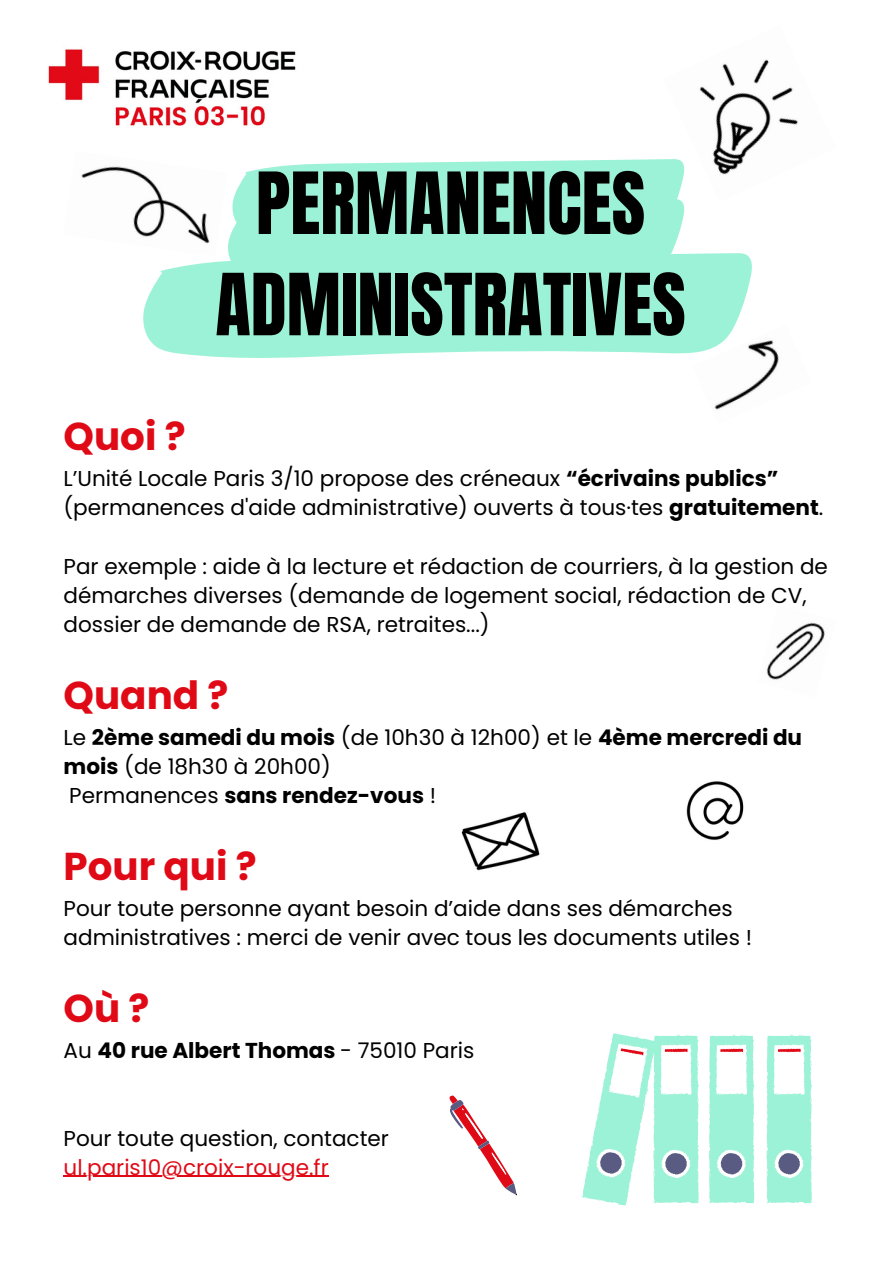
<style>
.page{position:relative;width:894px;height:1264px;background:#fff}
.page>*{position:absolute;margin:0;border:0;box-sizing:border-box;transform-origin:0 0}
.t1{font:72.75px/101.2px "Anton";color:#000;text-align:center}
.t2{font:700 38.85px "Poppins";color:#e00a17}
.t3{font:21.6px/29.2px "Poppins";color:#000}
.t4{font:700 21.6px "Poppins";color:#000}
.t5{font:21.6px "Poppins";color:#e00a17}
.s1{font-weight:700}
.s2{font-weight:400}
</style>
<div class="page">
<img style="left:48px;top:49px;width:248px;height:77px">
<svg style="left:143px;top:253px;width:609px;height:105px;fill:#9cf2d6"></svg>
<div style="left:226px;top:159px;width:458px;height:121px;background:#9cf2d6"></div>
<img style="left:663px;top:59px;width:135px;height:143px">
<hr style="left:63px;top:1175px;width:266px;height:1px;background:#e00a17">
<svg style="left:581px;top:1033px;width:230px;height:172px"></svg>
<svg style="left:449px;top:1095px;width:68px;height:100px"></svg>
<img style="left:81px;top:159px;width:146px;height:97px">
<img style="left:692px;top:325px;width:87px;height:85px">
<img style="left:766px;top:622px;width:59px;height:58px">
<img style="left:686px;top:781px;width:58px;height:59px">
<img style="left:461px;top:812px;width:79px;height:59px">
<p class="t1" style="left:215px;top:154px;width:471px">PERMANENCES<br>ADMINISTRATIVES</p>
<p class="t2" style="left:63px;top:409px;width:124px">Quoi ?</p>
<p class="t3" style="left:63px;top:464px;width:761px">L’Unité Locale Paris 3/10 propose des créneaux <span class="s1">“écrivains publics” </span>(permanences d'aide administrative) ouverts à tous·tes <span class="s1">gratuitement</span>.</p>
<h1 class="t3" style="left:63px;top:551px;width:765px">Par exemple : aide à la lecture et rédaction de courriers, à la gestion de démarches diverses (demande de logement social, rédaction de CV, dossier de demande de RSA, retraites...)</h1>
<p class="t2" style="left:63px;top:668px;width:166px">Quand ?</p>
<p class="t3" style="left:63px;top:722px;width:740px">Le <span class="s1">2ème samedi du mois</span> (de 10h30 à 12h00) et le <span class="s1">4ème mercredi du mois</span> (de 18h30 à 20h00)</p>
<p class="t4" style="left:69px;top:780px;width:368px"><span class="s2">Permanences</span> sans rendez-vous <span class="s2">!</span></p>
<p class="t2" style="left:63px;top:839px;width:195px">Pour qui ?</p>
<p class="t3" style="left:63px;top:893px;width:689px">Pour toute personne ayant besoin d’aide dans ses démarches administratives : merci de venir avec tous les documents utiles !</p>
<p class="t2" style="left:63px;top:980px;width:87px">Où?</p>
<p class="t4" style="left:63px;top:1035px;width:412px"><span class="s2">Au</span> 40 rue Albert Thomas <span class="s2">- 75010 Paris</span></p>
<p class="t3" style="left:63px;top:1123px;width:327px">Pour toute question, contacter</p>
<p class="t5" style="left:63px;top:1152px;width:267px">ul.paris10@croix-rouge.fr</p>
</div>
